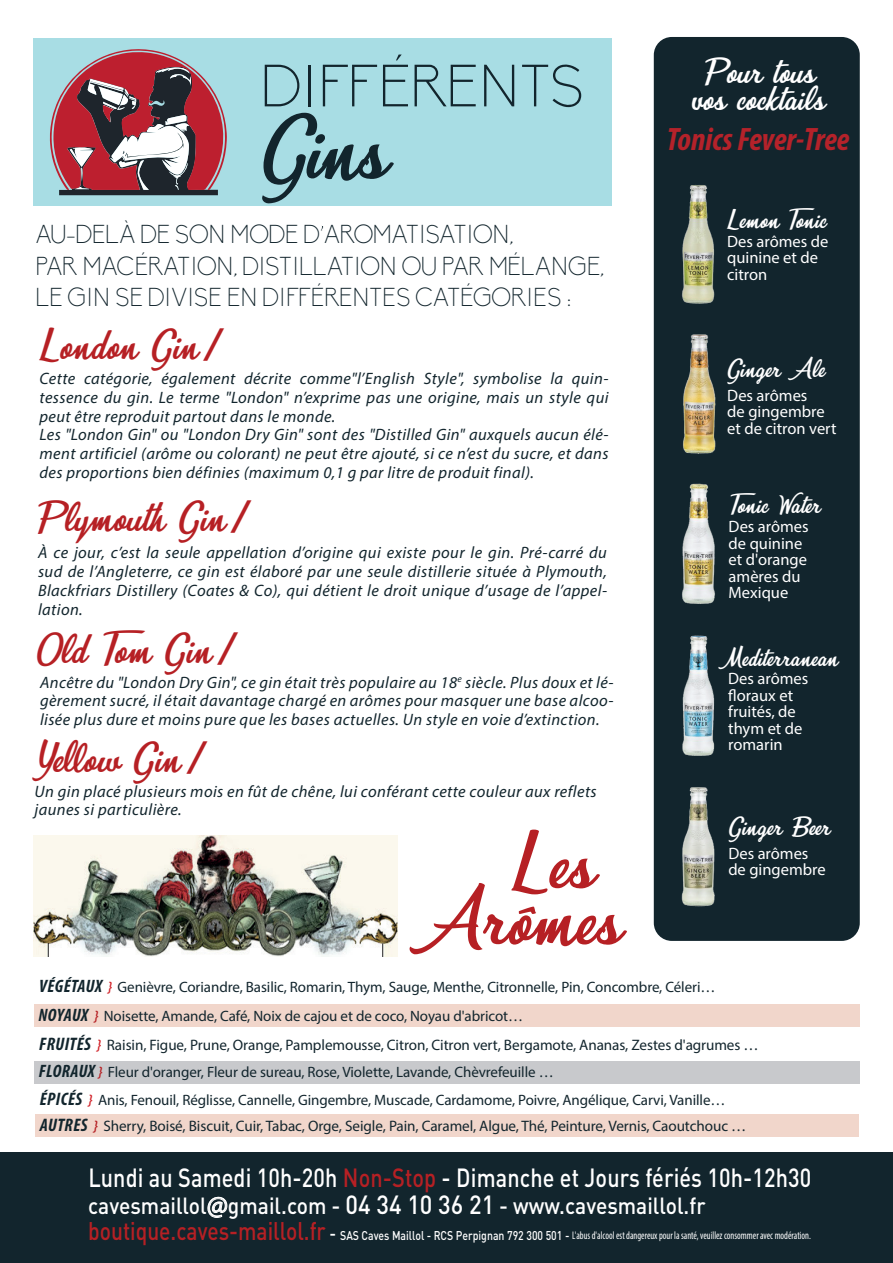
<style>
.page{position:relative;width:893px;height:1263px;background:#fff}
.page>*{position:absolute;margin:0;border:0;box-sizing:border-box;transform-origin:0 0}
.t1{font:90px "Mirella";color:#12252d}
.t2{font:77.7px/56.2px "Mirella";color:#b62024}
.t3{font:300 58.5px "Biko";letter-spacing:-.02em;color:#12252d}
.t4{font:42px "Mirella";color:#b62024}
.t5{font:35.1px/27.6px "Mirella";color:#fff}
.t6{font:italic 700 condensed 32.55px "Myriad Pro";color:#b4222a}
.t7{font:500 25.95px "DINOT";letter-spacing:.005em;color:#fff;scale:.83 1}
.t8{font:300 25.5px/31.5px "Biko";letter-spacing:-.02em;color:#12252d;scale:.95 1}
.t9{font:25.5px "Mirella";color:#fff}
.t10{font:500 23.1px "DINOT";color:#fff;scale:.91 1}
.t11{font:italic 16.5px/18.8px "Myriad Pro";letter-spacing:.025em;color:#12252d}
.t12{font:16.5px/16.5px "Myriad Pro";color:#fff}
.t13{font:15.15px "Myriad Pro";letter-spacing:-.005em;color:#12252d}
.t14{font:15px "Myriad Pro";letter-spacing:-.005em;color:#12252d}
.t15{font:500 12.6px "DINOT";color:#fff;scale:.83 1}
.t16{font:condensed 10.95px "Myriad Pro";color:#fff;scale:.87 1}
.s1{font-family:"Myriad Arabic";font-weight:400;font-size:36px}
.s2{font-family:"Myriad Pro";font-weight:700;font-style:italic;font-stretch:condensed;font-size:45px}
.s3{font-weight:700;font-style:italic;font-stretch:condensed;font-size:18px}
.s4{font-weight:600;font-style:italic;color:#d1232a}
.s5{font-weight:700;font-style:italic;font-stretch:condensed;font-size:18.15px}
.s6{font-weight:600;font-style:italic;font-size:15.15px;color:#d1232a}
.s7{font-weight:600;font-style:italic;color:#b62024}
.s8{color:#b62024}
.s9{font-family:"Myriad Hebrew";font-weight:400;font-size:28.95px}
.s10{font-size:25.95px}
.s11{font-size:25.2px;color:#b62024}
.s12{font-size:18.9px}
</style>
<div class="page">
<div style="left:33px;top:38px;width:578px;height:168px;background:#a8dde4"></div>
<div style="left:34px;top:1004px;width:825px;height:22px;background:#f1d6cb"></div>
<div style="left:34px;top:1061px;width:826px;height:22px;background:#c8c9cc"></div>
<div style="left:35px;top:1114px;width:824px;height:22px;background:#f1d6cb"></div>
<div style="left:0;top:1152px;width:893px;height:111px;background:#12252d"></div>
<div style="left:654px;top:37px;width:206px;height:904px;background:#12252d;border-radius:18px"></div>
<img style="left:682px;top:483px;width:33px;height:121px">
<img style="left:682px;top:635px;width:33px;height:121px">
<img style="left:682px;top:185px;width:33px;height:119px">
<img style="left:681px;top:787px;width:34px;height:120px">
<img style="left:683px;top:334px;width:33px;height:120px">
<svg style="left:49px;top:49px;width:178px;height:146px"></svg>
<img style="left:34px;top:835px;width:364px;height:121px">
<h3 class="t3" style="left:261px;top:53px;width:325px">DIFFÉRENTS</h3>
<h1 class="t1" style="left:261px;top:92px;width:129px">Gins</h1>
<h3 class="t8" style="left:35px;top:219px;width:600px">AU-DELÀ DE SON MODE D<span class="s1">’</span>AROMATISATION,<br>PAR MACÉRATION, DISTILLATION OU PAR MÉLANGE,<br>LE GIN SE DIVISE EN DIFFÉRENTES CATÉGORIES :</h3>
<h3 class="t4" style="left:40px;top:319px;width:182px">London Gin <span class="s2">/</span></h3>
<p class="t11" style="left:40px;top:369px;width:571px">Cette catégorie, également décrite comme"l’English Style", symbolise la quin&shy;tessence du gin. Le terme "London" n’exprime pas une origine, mais un style qui peut être reproduit partout dans le monde.<br>Les "London Gin" ou "London Dry Gin" sont des "Distilled Gin" auxquels aucun élé&shy;ment artificiel (arôme ou colorant) ne peut être ajouté, si ce n’est du sucre, et dans des proportions bien définies (maximum 0,1 g par litre de produit final).</p>
<h3 class="t4" style="left:34px;top:490px;width:215px">Plymouth Gin <span class="s2">/</span></h3>
<p class="t11" style="left:38px;top:543px;width:570px;text-align:justify">À ce jour, c’est la seule appellation d’origine qui existe pour le gin. Pré-carré du sud de l’Angleterre, ce gin est élaboré par une seule distillerie située à Plymouth, Blackfriars Distillery (Coates &amp; Co), qui détient le droit unique d’usage de l’appel&shy;lation.</p>
<h3 class="t4" style="left:36px;top:622px;width:199px">Old Tom Gin <span class="s2">/</span></h3>
<p class="t11" style="left:40px;top:672px;width:575px;text-align:justify">Ancêtre du "London Dry Gin", ce gin était très populaire au 18<sup>e</sup> siècle. Plus doux et lé&shy;gèrement sucré, il était davantage chargé en arômes pour masquer une base alcoo&shy;lisée plus dure et moins pure que les bases actuelles. Un style en voie d’extinction.</p>
<h3 class="t4" style="left:35px;top:731px;width:170px">Yellow Gin <span class="s2">/</span></h3>
<p class="t11" style="left:35px;top:781px;width:564px">Un gin placé plusieurs mois en fût de chêne, lui conférant cette couleur aux reflets jaunes si particulière.</p>
<h2 class="t2" style="left:410px;top:836px;width:214px;text-indent:101px">Les<br>Arômes</h2>
<h3 class="t5" style="left:692px;top:58px;width:135px">Pour tous vos cocktails</h3>
<h3 class="t6" style="left:667px;top:118px;width:184px">Tonics Fever-Tree</h3>
<h3 class="t9" style="left:727px;top:203px;width:101px">Lemon Tonic</h3>
<p class="t12" style="left:727px;top:233px;width:103px">Des arômes de quinine et de citron</p>
<h3 class="t9" style="left:727px;top:353px;width:99px">Ginger Ale</h3>
<p class="t12" style="left:727px;top:387px;width:111px">Des arômes<br>de gingembre et de citron vert</p>
<h3 class="t9" style="left:729px;top:489px;width:94px">Tonic Water</h3>
<p class="t12" style="left:729px;top:518px;width:82px">Des arômes de quinine et d'orange amères du<br>Mexique</p>
<h3 class="t9" style="left:719px;top:641px;width:121px">Mediterranean</h3>
<p class="t12" style="left:728px;top:670px;width:82px">Des arômes floraux et fruités, de thym et de romarin</p>
<h3 class="t9" style="left:729px;top:811px;width:104px">Ginger Beer</h3>
<p class="t12" style="left:728px;top:845px;width:99px">Des arômes de gingembre</p>
<p class="t14" style="left:39px;top:977px;width:678px"><span class="s3">VÉGÉTAUX</span> <span class="s4">}</span> Genièvre, Coriandre, Basilic, Romarin, Thym, Sauge, Menthe, Citronnelle, Pin, Concombre, Céleri…</p>
<p class="t13" style="left:39px;top:1035px;width:721px"><span class="s5">FRUITÉS</span> <span class="s4">}</span> Raisin, Figue, Prune, Orange, Pamplemousse, Citron, Citron vert, Bergamote, Ananas, Zestes d'agrumes …</p>
<p class="t14" style="left:40px;top:1091px;width:687px"><span class="s5">ÉPICÉS</span> <span class="s6">}</span> Anis, Fenouil, Réglisse, Cannelle, Gingembre, Muscade, Cardamome, Poivre, Angélique, Carvi, Vanille…</p>
<p class="t14" style="left:38px;top:1006px;width:486px"><span class="s3">NOYAUX</span> <span class="s7">}</span> Noisette, Amande, Café, Noix de cajou et de coco, Noyau d'abricot…</p>
<p class="t14" style="left:39px;top:1063px;width:516px"><span class="s3">FLORAUX</span><span class="s7">}</span> Fleur d'oranger, Fleur de sureau, Rose, Violette, Lavande, Chèvrefeuille …</p>
<p class="t13" style="left:40px;top:1116px;width:708px"><span class="s5">AUTRES</span> <span class="s7">}</span> Sherry, Boisé, Biscuit, Cuir, Tabac, Orge, Seigle, Pain, Caramel, Algue, Thé, Peinture, Vernis, Caoutchouc …</p>
<h3 class="t7" style="left:88px;top:1161px;width:873px">Lundi au Samedi 10h-20h <span class="s8">Non-Stop</span> - Dimanche et Jours fériés 10h-12h30</h3>
<p class="t16" style="left:572px;top:1229px;width:276px">L'abus d'alcool est dangereux pour la santé, veuillez consommer avec modération.</p>
<h3 class="t10" style="left:88px;top:1191px;width:680px">cavesmaillol<span class="s9">@</span>gmail.com - <span class="s10">04 34 10 36 21</span> - www.cavesmaillol.fr</h3>
<p class="t15" style="left:88px;top:1227px;width:581px"><span class="s11">boutique.caves-maillol.fr</span> <span class="s12">-</span> SAS Caves Maillol - RCS Perpignan 792 300 501 -</p>
</div>
